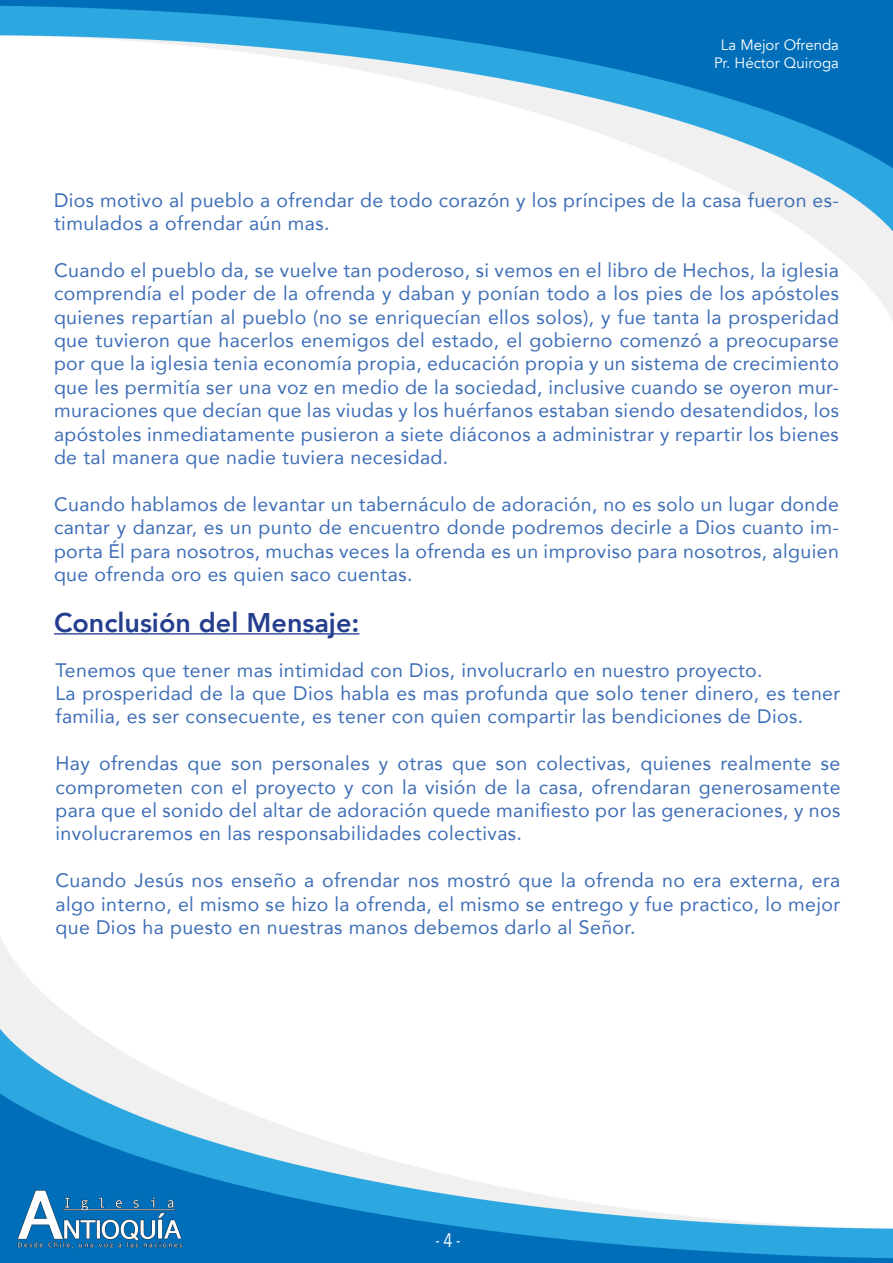
<style>
.page{position:relative;width:893px;height:1263px;background:#fff}
.page>*{position:absolute;margin:0;border:0;box-sizing:border-box;transform-origin:0 0}
.t1{font:800 27px "Avenir";color:#253f8e}
.t2{font:19.5px/23.4px "Avenir";letter-spacing:.02em;color:#3f6fb7;text-align:justify}
.t3{font:19.5px "Avenir Next Condensed";color:#fff}
.t4{font:15px "Avenir";color:#fff}
</style>
<div class="page">
<img style="left:0;top:0;width:893px;height:1263px">
<hr style="left:54px;top:633px;width:305px;height:1px;background:#253f8e">
<p class="t4" style="left:721px;top:36px;width:120px">La Mejor Ofrenda</p>
<p class="t4" style="left:714px;top:54px;width:126px">Pr. Héctor Quiroga</p>
<p class="t2" style="left:54px;top:188px;width:786px">Dios motivo al pueblo a ofrendar de todo corazón y los príncipes de la casa fueron es&shy;timulados a ofrendar aún mas.</p>
<p class="t2" style="left:54px;top:258px;width:787px">Cuando el pueblo da, se vuelve tan poderoso, si vemos en el libro de Hechos, la iglesia comprendía el poder de la ofrenda y daban y ponían todo a los pies de los apóstoles quienes repartían al pueblo (no se enriquecían ellos solos), y fue tanta la prosperidad que tuvieron que hacerlos enemigos del estado, el gobierno comenzó a preocuparse por que la iglesia tenia economía propia, educación propia y un sistema de crecimiento que les permitía ser una voz en medio de la sociedad, inclusive cuando se oyeron mur&shy;muraciones que decían que las viudas y los huérfanos estaban siendo desatendidos, los apóstoles inmediatamente pusieron a siete diáconos a administrar y repartir los bienes de tal manera que nadie tuviera necesidad.</p>
<p class="t2" style="left:54px;top:492px;width:786px">Cuando hablamos de levantar un tabernáculo de adoración, no es solo un lugar donde cantar y danzar, es un punto de encuentro donde podremos decirle a Dios cuanto im&shy;porta Él para nosotros, muchas veces la ofrenda es un improviso para nosotros, alguien que ofrenda oro es quien saco cuentas.</p>
<p class="t1" style="left:54px;top:601px;width:307px">Conclusión del Mensaje:</p>
<p class="t2" style="left:56px;top:657px;width:709px">Tenemos que tener mas intimidad con Dios, involucrarlo en nuestro proyecto.</p>
<p class="t2" style="left:56px;top:681px;width:786px">La prosperidad de la que Dios habla es mas profunda que solo tener dinero, es tener familia, es ser consecuente, es tener con quien compartir las bendiciones de Dios.</p>
<p class="t2" style="left:56px;top:751px;width:786px">Hay ofrendas que son personales y otras que son colectivas, quienes realmente se comprometen con el proyecto y con la visión de la casa, ofrendaran generosamente para que el sonido del altar de adoración quede manifiesto por las generaciones, y nos involucraremos en las responsabilidades colectivas.</p>
<p class="t2" style="left:56px;top:868px;width:786px">Cuando Jesús nos enseño a ofrendar nos mostró que la ofrenda no era externa, era algo interno, el mismo se hizo la ofrenda, el mismo se entrego y fue practico, lo mejor que Dios ha puesto en nuestras manos debemos darlo al Señor.</p>
<p class="t3" style="left:435px;top:1224px;width:27px">- 4 -</p>
</div>
